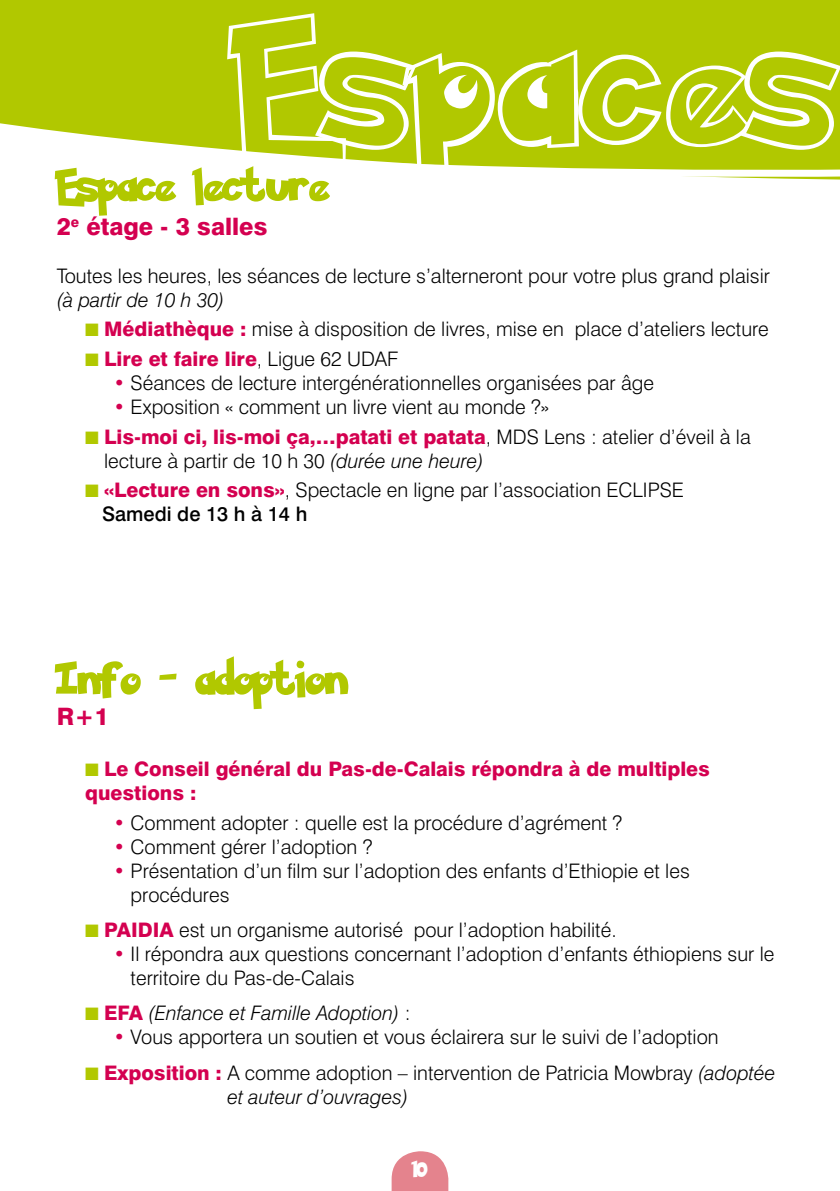
<style>
.page{position:relative;width:840px;height:1191px;background:#fff}
.page>*{position:absolute;margin:0;border:0;box-sizing:border-box;transform-origin:0 0}
.t1{font:144px "Pokemon Hollow Normal";letter-spacing:.08em;color:#fff}
.t2{font:800 24px "Swiss 721 BT";color:#d40050}
.t3{font:300 20px/24px "Swiss 721 BT";color:#000}
.t4{font:800 20px/24px "Swiss 721 BT";color:#d40050}
.t5{font:italic 300 20px "Swiss 721 BT";color:#000}
.t6{font:18px "Pokemon Solid Normal";color:#fff}
.s1{color:#b1c800}
.s2{font-weight:800;color:#d40050}
.s3{font-weight:300;color:#000}
.s4{color:#d40050}
.s5{font-style:italic}
.s6{font-weight:500}
.s7{font-weight:800;font-style:normal;color:#d40050}
.s8{font-style:normal}
</style>
<div class="page">
<svg style="left:391px;top:1151px;width:57px;height:40px;background:#e8959e"></svg>
<div style="left:0;top:0;width:839px;height:127px;background:#b1c800"></div>
<div style="left:21px;top:100px;width:818px;height:27px;background:#b1c800"></div>
<svg style="left:25px;top:114px;width:814px;height:66px"></svg>
<svg style="left:55px;top:656px;width:293px;height:53px"></svg>
<svg style="left:55px;top:166px;width:275px;height:50px"></svg>
<h1 class="t1" style="left:235px;top:-30px;width:596px">Espaces</h1>
<p class="t2" style="left:57px;top:211px;width:212px">2<sup>e</sup> étage - 3 salles</p>
<p class="t3" style="left:57px;top:263px;width:714px">Toutes les heures, les séances de lecture s’alterneront pour votre plus grand plaisir</p>
<p class="t5" style="left:57px;top:287px;width:169px">(à partir de 10 h 30)</p>
<p class="t3" style="left:85px;top:317px;width:685px"><span class="s1">■</span> <span class="s2">Médiathèque :</span> mise à disposition de livres, mise en place d’ateliers lecture</p>
<p class="t4" style="left:85px;top:347px;width:315px"><span class="s1">■</span> Lire et faire lire<span class="s3">, Ligue 62 UDAF</span></p>
<p class="t3" style="left:113px;top:371px;width:541px"><span class="s4">•</span> Séances de lecture intergénérationnelles organisées par âge</p>
<p class="t3" style="left:113px;top:395px;width:437px"><span class="s4">•</span> Exposition « comment un livre vient au monde ?»</p>
<p class="t3" style="left:104px;top:424px;width:647px;text-indent:-19px"><span class="s1">■</span> <span class="s2">Lis-moi ci, lis-moi ça,…patati et patata</span>, MDS Lens : atelier d’éveil à la lecture à partir de 10 h 30 <span class="s5">(durée une heure)</span></p>
<p class="t3" style="left:102px;top:478px;width:583px;text-indent:-17px"><span class="s1">■</span> <span class="s2">«Lecture en sons»</span>, Spectacle en ligne par l’association ECLIPSE<br><span class="s6">Samedi de 13 h à 14 h</span></p>
<p class="t2" style="left:57px;top:701px;width:53px">R+1</p>
<p class="t4" style="left:85px;top:756px;width:626px"><span class="s1">■</span> Le Conseil général du Pas-de-Calais répondra à de multiples questions :</p>
<p class="t3" style="left:113px;top:810px;width:510px"><span class="s4">•</span> Comment adopter : quelle est la procédure d’agrément ?</p>
<p class="t3" style="left:113px;top:834px;width:260px"><span class="s4">•</span> Comment gérer l’adoption ?</p>
<p class="t3" style="left:131px;top:858px;width:560px;text-indent:-17px"><span class="s4">•</span> Présentation d’un film sur l’adoption des enfants d’Ethiopie et les procédures</p>
<p class="t3" style="left:85px;top:917px;width:532px"><span class="s1">■</span> <span class="s2">PAIDIA</span> est un organisme autorisé pour l’adoption habilité.</p>
<p class="t3" style="left:131px;top:941px;width:645px;text-indent:-17px"><span class="s4">•</span> Il répondra aux questions concernant l’adoption d’enfants éthiopiens sur le territoire du Pas-de-Calais</p>
<p class="t5" style="left:85px;top:1001px;width:327px"><span class="s1">■</span> <span class="s7">EFA</span> (Enfance et Famille Adoption) <span class="s8">:</span></p>
<p class="t3" style="left:113px;top:1025px;width:606px"><span class="s4">•</span> Vous apportera un soutien et vous éclairera sur le suivi de l’adoption</p>
<p class="t3" style="left:227px;top:1060px;width:549px;text-indent:-142px"><span class="s1">■</span> <span class="s2">Exposition :</span> A comme adoption – intervention de Patricia Mowbray <span class="s5">(adoptée et auteur d’ouvrages)</span></p>
<p class="t6" style="left:412px;top:1155px;width:16px">10</p>
</div>
